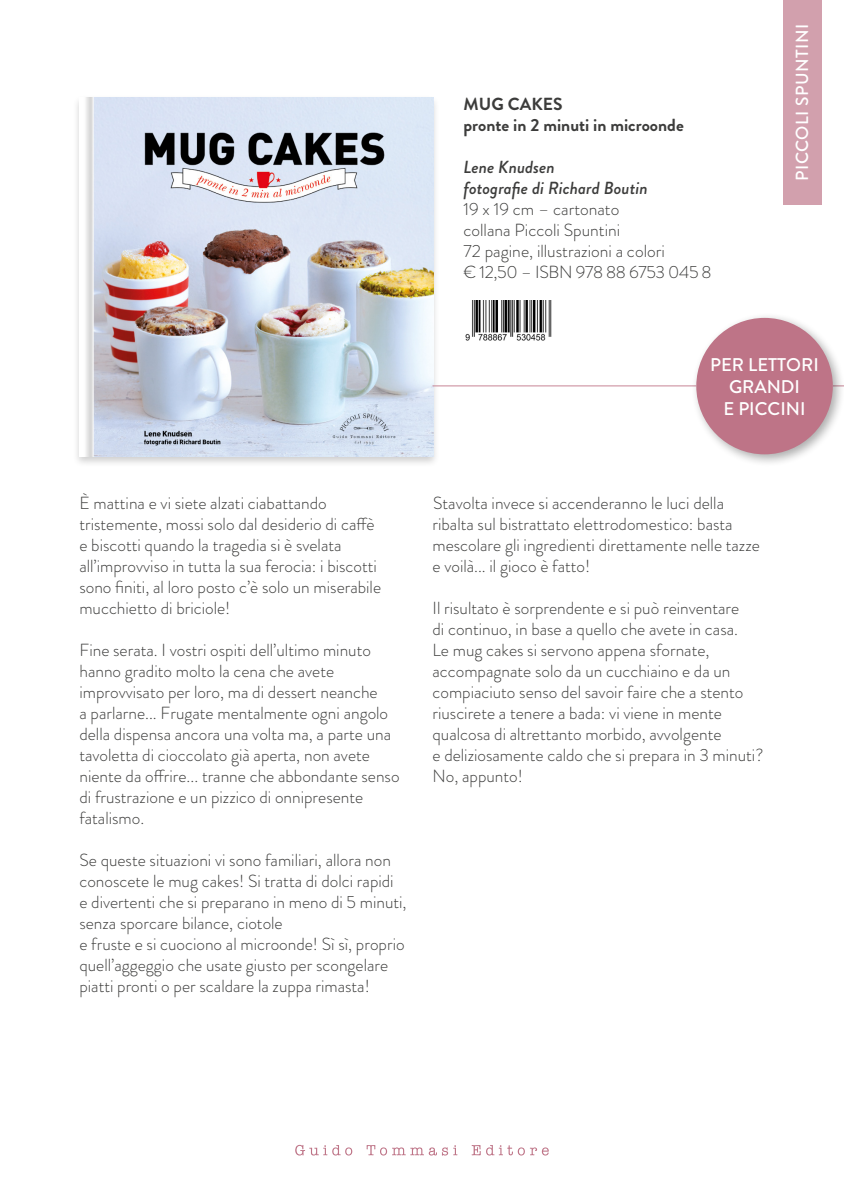
<style>
.page{position:relative;width:844px;height:1191px;background:#fff}
.page>*{position:absolute;margin:0;border:0;box-sizing:border-box;transform-origin:0 0}
.t1{font:500 18.38px/22.1px "Brandon Grotesque";color:#fff;text-align:center}
.t2{font:300 17.5px/21px "Brandon Grotesque";color:#3c3c3b}
.t3{font:italic 500 17.5px/21px "Brandon Grotesque";color:#3c3c3b}
.t4{font:700 17.5px/21px "Brandon Grotesque";color:#3c3c3b}
.t5{font:500 17.5px "Brandon Grotesque";letter-spacing:.03em;color:#fff}
</style>
<div class="page">
<div style="left:782px;top:0;width:39px;height:204px;background:#d2a0ad"></div>
<svg style="left:295px;top:1144px;width:253px;height:11px"></svg>
<img style="left:465px;top:301px;width:87px;height:40px">
<div style="left:72px;top:95px;width:368px;height:373px;background:#000;opacity:.19"></div>
<img style="left:79px;top:97px;width:354px;height:359px">
<hr style="left:432px;top:385px;width:264px;height:1px;background:#c58292">
<div style="left:690px;top:312px;width:153px;height:155px;background:#000;opacity:.33"></div>
<div style="left:696px;top:318px;width:136px;height:136px;background:#be7487;border-radius:50%"></div>
<p class="t4" style="left:463px;top:93px;width:222px">MUG CAKES<br>pronte in 2 minuti in microonde</p>
<p class="t3" style="left:463px;top:156px;width:186px">Lene Knudsen<br>fotografie di Richard Boutin</p>
<p class="t2" style="left:463px;top:198px;width:249px">19 x 19 cm – cartonato<br>collana Piccoli Spuntini<br>72 pagine, illustrazioni a colori<br>€ 12,50 – ISBN 978 88 6753 045 8</p>
<p class="t5" style="left:790px;top:181px;width:159px;rotate:-90deg">PICCOLI SPUNTINI</p>
<p class="t1" style="left:710px;top:353px;width:110px">PER LETTORI<br>GRANDI<br>E PICCINI</p>
<p class="t2" style="left:79px;top:492px;width:303px">È mattina e vi siete alzati ciabattando tristemente, mossi solo dal desiderio di caffè e biscotti quando la tragedia si è svelata all’improvviso in tutta la sua ferocia: i biscotti sono finiti, al loro posto c’è solo un miserabile mucchietto di briciole!</p>
<p class="t2" style="left:79px;top:639px;width:321px">Fine serata. I vostri ospiti dell’ultimo minuto hanno gradito molto la cena che avete improvvisato per loro, ma di dessert neanche<br>a parlarne... Frugate mentalmente ogni angolo della dispensa ancora una volta ma, a parte una tavoletta di cioccolato già aperta, non avete niente da offrire... tranne che abbondante senso di frustrazione e un pizzico di onnipresente fatalismo.</p>
<p class="t2" style="left:79px;top:849px;width:328px">Se queste situazioni vi sono familiari, allora non conoscete le mug cakes! Si tratta di dolci rapidi<br>e divertenti che si preparano in meno di 5 minuti, senza sporcare bilance, ciotole<br>e fruste e si cuociono al microonde! Sì sì, proprio quell’aggeggio che usate giusto per scongelare piatti pronti o per scaldare la zuppa rimasta!</p>
<p class="t2" style="left:432px;top:492px;width:329px">Stavolta invece si accenderanno le luci della ribalta sul bistrattato elettrodomestico: basta mescolare gli ingredienti direttamente nelle tazze e voilà... il gioco è fatto!</p>
<p class="t2" style="left:432px;top:597px;width:332px">Il risultato è sorprendente e si può reinventare<br>di continuo, in base a quello che avete in casa.<br>Le mug cakes si servono appena sfornate, accompagnate solo da un cucchiaino e da un compiaciuto senso del savoir faire che a stento riuscirete a tenere a bada: vi viene in mente qualcosa di altrettanto morbido, avvolgente<br>e deliziosamente caldo che si prepara in 3 minuti?<br>No, appunto!</p>
</div>
